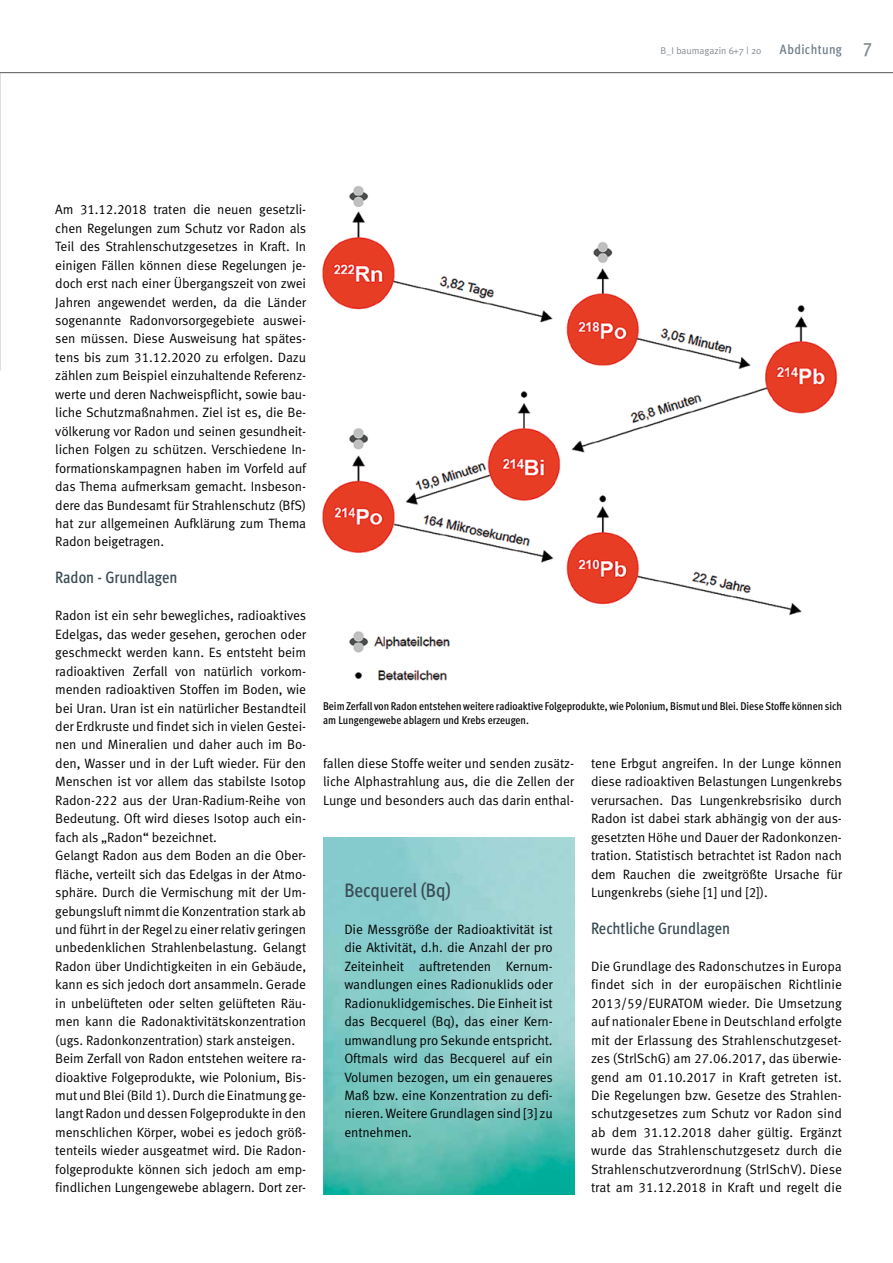
<style>
.page{position:relative;width:893px;height:1263px;background:#fff}
.page>*{position:absolute;margin:0;border:0;box-sizing:border-box;transform-origin:0 0}
.t1{font:500 condensed 19.5px "Meta OT";color:#3a4c54}
.t2{font:500 condensed 16.5px "Meta OT";letter-spacing:-.005em;color:#3a4c54}
.t3{font:13.5px/18.5px "Meta OT";letter-spacing:-.01em;color:#000;text-align:justify}
.t4{font:500 condensed 13.5px "Meta OT";letter-spacing:.03em;color:#6c7b89}
.t5{font:500 condensed 11.25px/13.8px "Meta OT";letter-spacing:-.005em;color:#000}
.t6{font:9.75px "Meta Plus Normal";color:#848c91}
.s1{font-size:19.5px;color:#848c91}
</style>
<div class="page">
<hr style="left:0;top:72px;width:893px;height:1px;background:#565656">
<img style="left:323px;top:838px;width:251px;height:357px">
<img style="left:322px;top:185px;width:516px;height:496px">
<p class="t6" style="left:661px;top:45px;width:102px">B_I baumagazin 6+7 | 20</p>
<p class="t4" style="left:780px;top:40px;width:94px">Abdichtung <span class="s1">7</span></p>
<p class="t3" style="left:55px;top:201px;width:253px">Am 31.12.2018 traten die neuen gesetzli&shy;chen Regelungen zum Schutz vor Radon als Teil des Strahlenschutzgesetzes in Kraft. In einigen Fällen können diese Regelungen je&shy;doch erst nach einer Übergangszeit von zwei Jahren angewendet werden, da die Länder sogenannte Radonvorsorgegebiete auswei&shy;sen müssen. Diese Ausweisung hat spätes&shy;tens bis zum 31.12.2020 zu erfolgen. Dazu zählen zum Beispiel einzuhaltende Referenz&shy;werte und deren Nachweispflicht, sowie bau&shy;liche Schutzmaßnahmen. Ziel ist es, die Be&shy;völkerung vor Radon und seinen gesundheit&shy;lichen Folgen zu schützen. Verschiedene In&shy;formationskampagnen haben im Vorfeld auf das Thema aufmerksam gemacht. Insbeson&shy;dere das Bundesamt für Strahlenschutz (BfS) hat zur allgemeinen Aufklärung zum Thema Radon beigetragen.</p>
<p class="t2" style="left:55px;top:567px;width:124px">Radon - Grundlagen</p>
<p class="t3" style="left:55px;top:606px;width:253px;text-align:left">Radon ist ein sehr bewegliches, radioaktives Edelgas, das weder gesehen, gerochen oder geschmeckt werden kann. Es entsteht beim radioaktiven Zerfall von natürlich vorkom&shy;menden radioaktiven Stoffen im Boden, wie bei Uran. Uran ist ein natürlicher Bestandteil der Erdkruste und findet sich in vielen Gestei&shy;nen und Mineralien und daher auch im Bo&shy;den, Wasser und in der Luft wieder. Für den Menschen ist vor allem das stabilste Isotop Radon-222 aus der Uran-Radium-Reihe von Bedeutung. Oft wird dieses Isotop auch ein&shy;fach als „Radon“ bezeichnet.<br>Gelangt Radon aus dem Boden an die Ober&shy;fläche, verteilt sich das Edelgas in der Atmo&shy;sphäre. Durch die Vermischung mit der Um&shy;gebungsluft nimmt die Konzentration stark ab und führt in der Regel zu einer relativ geringen unbedenklichen Strahlenbelastung. Gelangt Radon über Undichtigkeiten in ein Gebäude, kann es sich jedoch dort ansammeln. Gerade in unbelüfteten oder selten gelüfteten Räu&shy;men kann die Radonaktivitätskonzentration (ugs. Radonkonzentration) stark ansteigen.<br>Beim Zerfall von Radon entstehen weitere ra&shy;dioaktive Folgeprodukte, wie Polonium, Bis&shy;mut und Blei (Bild 1). Durch die Einatmung ge&shy;langt Radon und dessen Folgeprodukte in den menschlichen Körper, wobei es jedoch größ&shy;tenteils wieder ausgeatmet wird. Die Radon&shy;folgeprodukte können sich jedoch am emp&shy;findlichen Lungengewebe ablagern. Dort zer-</p>
<p class="t5" style="left:323px;top:699px;width:520px">Beim Zerfall von Radon entstehen weitere radioaktive Folgeprodukte, wie Polonium, Bismut und Blei. Diese Stoffe können sich am Lungengewebe ablagern und Krebs erzeugen.</p>
<p class="t3" style="left:323px;top:754px;width:252px">fallen diese Stoffe weiter und senden zusätz&shy;liche Alphastrahlung aus, die die Zellen der Lunge und besonders auch das darin enthal-</p>
<h1 class="t1" style="left:344px;top:878px;width:108px">Becquerel (Bq)</h1>
<p class="t3" style="left:344px;top:920px;width:210px">Die Messgröße der Radioaktivität ist die Aktivität, d.h. die Anzahl der pro Zeiteinheit auftretenden Kernum&shy;wandlungen eines Radionuklids oder Radionuklidgemisches. Die Einheit ist das Becquerel (Bq), das einer Kern&shy;umwandlung pro Sekunde entspricht.<br>Oftmals wird das Becquerel auf ein Volumen bezogen, um ein genaueres Maß bzw. eine Konzentration zu defi&shy;nieren. Weitere Grundlagen sind [3] zu entnehmen.</p>
<p class="t3" style="left:591px;top:754px;width:253px">tene Erbgut angreifen. In der Lunge können diese radioaktiven Belastungen Lungenkrebs verursachen. Das Lungenkrebsrisiko durch Radon ist dabei stark abhängig von der aus&shy;gesetzten Höhe und Dauer der Radonkonzen&shy;tration. Statistisch betrachtet ist Radon nach dem Rauchen die zweitgrößte Ursache für Lungenkrebs (siehe [1] und [2]).</p>
<p class="t2" style="left:591px;top:918px;width:141px">Rechtliche Grundlagen</p>
<p class="t3" style="left:591px;top:957px;width:252px">Die Grundlage des Radonschutzes in Europa findet sich in der europäischen Richtlinie 2013/59/EURATOM wieder. Die Umsetzung auf nationaler Ebene in Deutschland erfolgte mit der Erlassung des Strahlenschutzgeset&shy;zes (StrlSchG) am 27.06.2017, das überwie&shy;gend am 01.10.2017 in Kraft getreten ist.<br>Die Regelungen bzw. Gesetze des Strahlen&shy;schutzgesetzes zum Schutz vor Radon sind ab dem 31.12.2018 daher gültig. Ergänzt wurde das Strahlenschutzgesetz durch die Strahlenschutzverordnung (StrlSchV). Diese trat am 31.12.2018 in Kraft und regelt die</p>
</div>
